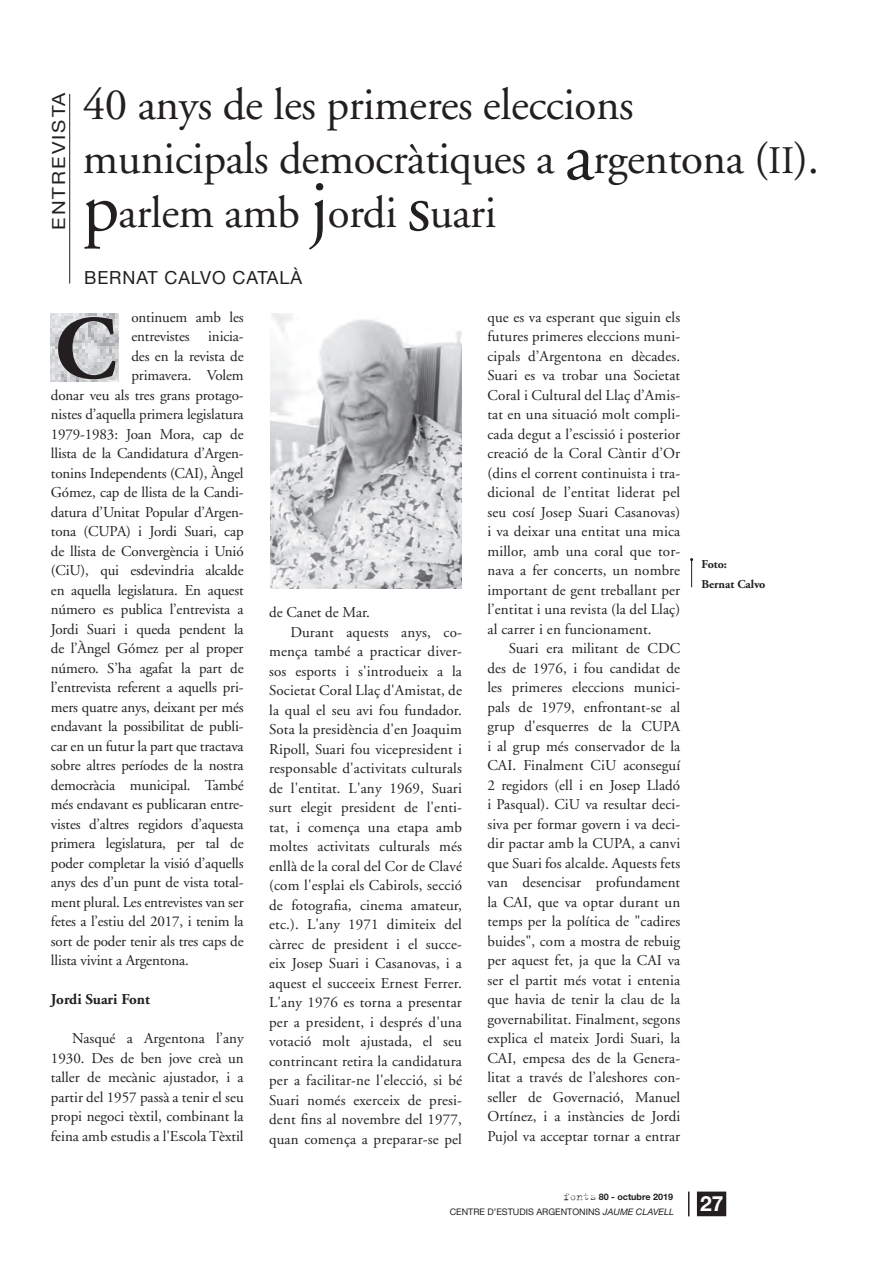
<style>
.page{position:relative;width:893px;height:1263px;background:#fff}
.page>*{position:absolute;margin:0;border:0;box-sizing:border-box;transform-origin:0 0}
.t1{font:700 90px "Adobe Garamond";color:#231f20}
.t2{font:45px/54px "Adobe Garamond";letter-spacing:-.01em;color:#231f20}
.t3{font:700 21px "Helvetica Neue";color:#fff}
.t4{font:18px "Helvetica Neue";letter-spacing:.05em;color:#231f20}
.t5{font:18px "Helvetica Neue";letter-spacing:.1em;color:#231f20;scale:1.13 1}
.t6{font:15px/19.5px "Adobe Garamond";letter-spacing:-.01em;color:#231f20;text-align:justify}
.t7{font:15px "Adobe Garamond";letter-spacing:.01em;color:#231f20}
.t8{font:700 15px "Adobe Garamond";color:#231f20}
.t9{font:700 12px/19.5px "Adobe Garamond";color:#231f20}
.t10{font:9px "Helvetica Neue";color:#231f20}
.t11{font:700 9px "Helvetica Neue";color:#231f20}
.s1{font-size:72px}
.s2{font-size:39px}
.s3{font-family:"Trixie";font-weight:300;font-size:12px}
.s4{font-style:italic}
</style>
<div class="page">
<div style="left:698px;top:1192px;width:27px;height:23px;background:#231f20"></div>
<div style="left:697px;top:1191px;width:29px;height:25px;border:2px solid #231f20"></div>
<svg style="left:688px;top:1191px;width:1px;height:25px"></svg>
<img style="left:51px;top:313px;width:68px;height:68px">
<hr style="left:69px;top:94px;width:1px;height:190px;background:#231f20">
<img style="left:270px;top:314px;width:192px;height:274px">
<svg style="left:690px;top:558px;width:3px;height:29px"></svg>
<p class="t5" style="left:46px;top:230px;width:123px;rotate:-90deg">ENTREVISTA</p>
<h2 class="t2" style="left:83px;top:79px;width:738px">40 anys de les primeres eleccions municipals democràtiques a <span class="s1">a</span>rgentona (<span class="s2">II</span>). <span class="s1">p</span>arlem amb <span class="s1">j</span>ordi <span class="s1">s</span>uari</h2>
<p class="t4" style="left:84px;top:264px;width:219px">BERNAT CALVO CATALÀ</p>
<p class="t6" style="left:131px;top:307px;width:114px">ontinuem amb les</p>
<p class="t6" style="left:131px;top:327px;width:114px">entrevistes inicia-</p>
<p class="t6" style="left:131px;top:346px;width:114px">des en la revista de</p>
<p class="t6" style="left:131px;top:366px;width:114px">primavera. Volem</p>
<p class="t6" style="left:51px;top:385px;width:194px">donar veu als tres grans protago-</p>
<p class="t6" style="left:51px;top:405px;width:194px">nistes d’aquella primera legislatura</p>
<p class="t6" style="left:51px;top:424px;width:194px">1979-1983: Joan Mora, cap de</p>
<p class="t6" style="left:51px;top:444px;width:194px">llista de la Candidatura d’Argen-</p>
<p class="t6" style="left:51px;top:463px;width:194px">tonins Independents (CAI), Àngel</p>
<p class="t6" style="left:51px;top:483px;width:194px">Gómez, cap de llista de la Candi-</p>
<p class="t6" style="left:51px;top:502px;width:194px">datura d’Unitat Popular d’Argen-</p>
<p class="t6" style="left:51px;top:522px;width:194px">tona (CUPA) i Jordi Suari, cap</p>
<p class="t6" style="left:51px;top:541px;width:194px">de llista de Convergència i Unió</p>
<p class="t6" style="left:51px;top:561px;width:194px">(CiU), qui esdevindria alcalde</p>
<p class="t6" style="left:51px;top:580px;width:194px">en aquella legislatura. En aquest</p>
<p class="t6" style="left:51px;top:600px;width:194px">número es publica l’entrevista a</p>
<p class="t6" style="left:51px;top:619px;width:194px">Jordi Suari i queda pendent la</p>
<p class="t6" style="left:51px;top:639px;width:194px">de l’Àngel Gómez per al proper</p>
<p class="t6" style="left:51px;top:658px;width:194px">número. S’ha agafat la part de</p>
<p class="t6" style="left:51px;top:678px;width:194px">l’entrevista referent a aquells pri-</p>
<p class="t6" style="left:51px;top:697px;width:194px">mers quatre anys, deixant per més</p>
<p class="t6" style="left:51px;top:717px;width:194px">endavant la possibilitat de publi-</p>
<p class="t6" style="left:51px;top:736px;width:194px">car en un futur la part que tractava</p>
<p class="t6" style="left:51px;top:756px;width:194px">sobre altres períodes de la nostra</p>
<p class="t6" style="left:51px;top:775px;width:194px">democràcia municipal. També</p>
<p class="t6" style="left:51px;top:795px;width:194px">més endavant es publicaran entre-</p>
<p class="t6" style="left:51px;top:814px;width:194px">vistes d’altres regidors d’aquesta</p>
<p class="t6" style="left:51px;top:834px;width:194px">primera legislatura, per tal de</p>
<p class="t6" style="left:51px;top:853px;width:194px">poder completar la visió d’aquells</p>
<p class="t6" style="left:51px;top:873px;width:194px">anys des d’un punt de vista total-</p>
<p class="t6" style="left:51px;top:892px;width:194px">ment plural. Les entrevistes van ser</p>
<p class="t6" style="left:51px;top:912px;width:194px">fetes a l’estiu del 2017, i tenim la</p>
<p class="t6" style="left:51px;top:931px;width:194px">sort de poder tenir als tres caps de</p>
<p class="t6" style="left:51px;top:951px;width:139px">llista vivint a Argentona.</p>
<p class="t8" style="left:51px;top:991px;width:101px">Jordi Suari Font</p>
<p class="t6" style="left:51px;top:1029px;width:194px;text-indent:21px">Nasqué a Argentona l’any 1930. Des de ben jove creà un taller de mecànic ajustador, i a partir del 1957 passà a tenir el seu propi negoci tèxtil, combinant la feina amb estudis a l'Escola Tèxtil</p>
<h1 class="t1" style="left:54px;top:300px;width:64px">C</h1>
<p class="t6" style="left:269px;top:603px;width:102px">de Canet de Mar.</p>
<p class="t7" style="left:290px;top:624px;width:170px">Durant aquests anys, co--</p>
<p class="t7" style="left:269px;top:643px;width:194px">mença també a practicar diver-</p>
<p class="t7" style="left:269px;top:663px;width:194px">sos esports i s'introdueix a la</p>
<p class="t7" style="left:269px;top:682px;width:194px">Societat Coral Llaç d'Amistat, de</p>
<p class="t7" style="left:269px;top:702px;width:194px">la qual el seu avi fou fundador.</p>
<p class="t7" style="left:269px;top:721px;width:194px">Sota la presidència d'en Joaquim</p>
<p class="t7" style="left:269px;top:741px;width:194px">Ripoll, Suari fou vicepresident i</p>
<p class="t7" style="left:269px;top:760px;width:194px">responsable d'activitats culturals</p>
<p class="t7" style="left:269px;top:780px;width:194px">de l'entitat. L'any 1969, Suari</p>
<p class="t7" style="left:269px;top:799px;width:194px">surt elegit president de l'enti-</p>
<p class="t7" style="left:269px;top:819px;width:194px">tat, i comença una etapa amb</p>
<p class="t7" style="left:269px;top:838px;width:194px">moltes activitats culturals més</p>
<p class="t7" style="left:269px;top:858px;width:194px">enllà de la coral del Cor de Clavé</p>
<p class="t7" style="left:269px;top:877px;width:194px">(com l'esplai els Cabirols, secció</p>
<p class="t7" style="left:269px;top:897px;width:194px">de fotografia, cinema amateur,</p>
<p class="t7" style="left:269px;top:916px;width:194px">etc.). L'any 1971 dimiteix del</p>
<p class="t7" style="left:269px;top:936px;width:194px">càrrec de president i el succe-</p>
<p class="t7" style="left:269px;top:955px;width:194px">eix Josep Suari i Casanovas, i a</p>
<p class="t7" style="left:269px;top:975px;width:194px">aquest el succeeix Ernest Ferrer.</p>
<p class="t7" style="left:269px;top:994px;width:194px">L'any 1976 es torna a presentar</p>
<p class="t7" style="left:269px;top:1014px;width:194px">per a president, i després d'una</p>
<p class="t7" style="left:269px;top:1033px;width:194px">votació molt ajustada, el seu</p>
<p class="t7" style="left:269px;top:1053px;width:194px">contrincant retira la candidatura</p>
<p class="t7" style="left:269px;top:1072px;width:194px">per a facilitar-ne l'elecció, si bé</p>
<p class="t7" style="left:269px;top:1092px;width:194px">Suari només exerceix de presi-</p>
<p class="t7" style="left:269px;top:1111px;width:194px">dent fins al novembre del 1977,</p>
<p class="t7" style="left:269px;top:1131px;width:194px">quan comença a preparar-se pel</p>
<p class="t6" style="left:487px;top:307px;width:194px">que es va esperant que siguin els futures primeres eleccions muni&shy;cipals d’Argentona en dècades.<br>Suari es va trobar una Societat Coral i Cultural del Llaç d’Amis&shy;tat en una situació molt compli&shy;cada degut a l’escissió i posterior creació de la Coral Càntir d’Or (dins el corrent continuista i tra&shy;dicional de l’entitat liderat pel seu cosí Josep Suari Casanovas) i va deixar una entitat una mica millor, amb una coral que tor&shy;nava a fer concerts, un nombre important de gent treballant per l’entitat i una revista (la del Llaç) al carrer i en funcionament.</p>
<p class="t6" style="left:487px;top:639px;width:194px;text-indent:21px">Suari era militant de CDC des de 1976, i fou candidat de les primeres eleccions munici&shy;pals de 1979, enfrontant-se al grup d'esquerres de la CUPA i al grup més conservador de la CAI. Finalment CiU aconseguí 2 regidors (ell i en Josep Lladó i Pasqual). CiU va resultar deci&shy;siva per formar govern i va deci&shy;dir pactar amb la CUPA, a canvi que Suari fos alcalde. Aquests fets van desencisar profundament la CAI, que va optar durant un temps per la política de "cadires buides", com a mostra de rebuig per aquest fet, ja que la CAI va ser el partit més votat i entenia que havia de tenir la clau de la governabilitat. Finalment, segons explica el mateix Jordi Suari, la CAI, empesa des de la Genera&shy;litat a través de l’aleshores con&shy;seller de Governació, Manuel Ortínez, i a instàncies de Jordi Pujol va acceptar tornar a entrar</p>
<p class="t11" style="left:563px;top:1191px;width:111px"><span class="s3">fonts</span> 80 - octubre 2019</p>
<p class="t10" style="left:450px;top:1205px;width:226px">CENTRE D’ESTUDIS ARGENTONINS <span class="s4">JAUME CLAVELL</span></p>
<p class="t9" style="left:701px;top:555px;width:65px">Foto:<br>Bernat Calvo</p>
<h3 class="t3" style="left:700px;top:1191px;width:25px">27</h3>
</div>
